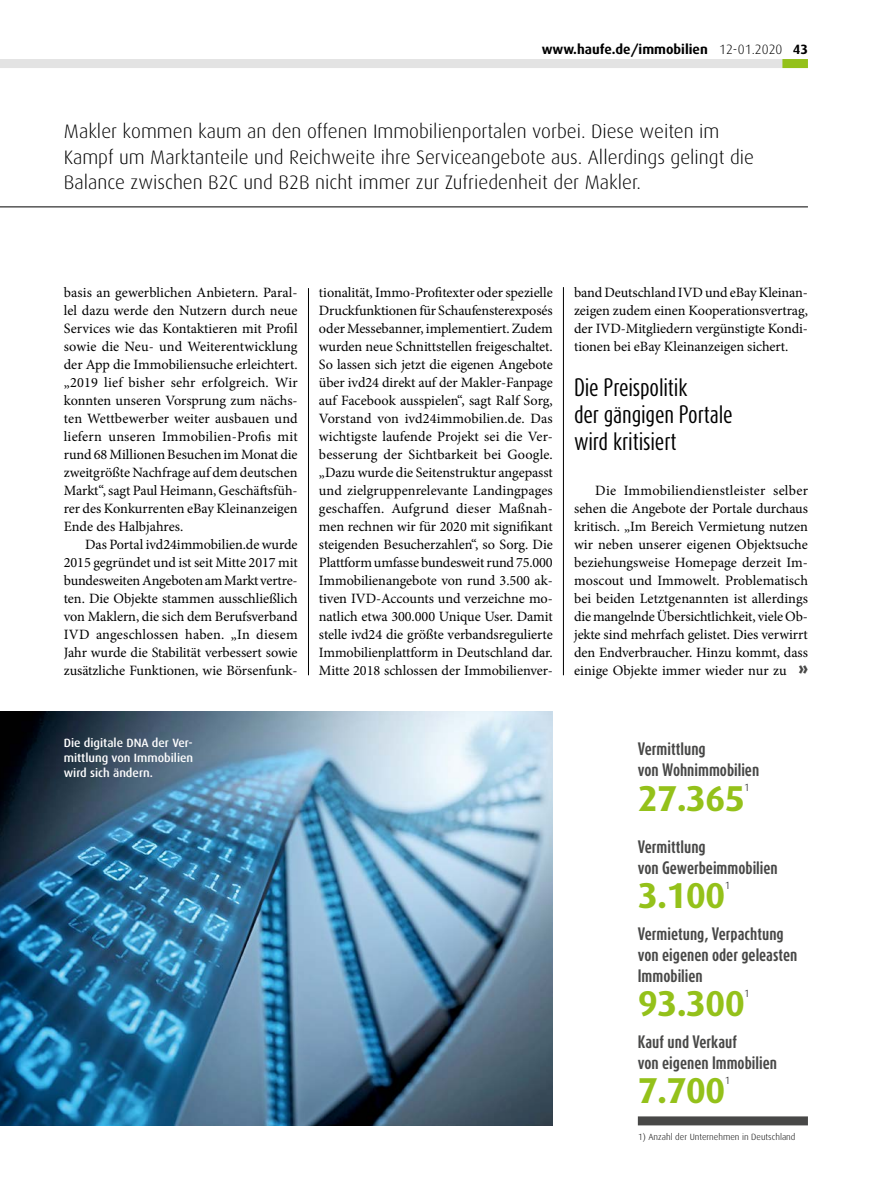
<style>
.page{position:relative;width:893px;height:1191px;background:#fff}
.page>*{position:absolute;margin:0;border:0;box-sizing:border-box;transform-origin:0 0}
.t1{font:700 36px "Dax";letter-spacing:-.025em;color:#94c11a}
.t2{font:21px/27px "Dax Compact";letter-spacing:-.01em;color:#000}
.t3{font:300 19.5px/25.5px "Dax";color:#000}
.t4{font:700 15px/21px "Dax Compact";color:#484847}
.t5{font:14.25px/18px "Minion Pro";letter-spacing:-.005em;color:#000;text-align:justify}
.t6{font:700 13.5px "Dax";color:#000}
.t7{font:500 12px/15px "Dax";color:#fff;text-align:justify}
.t8{font:300 10.5px "Dax";color:#000}
.t9{font:300 9px "Dax";color:#000}
.s1{font-weight:300}
.s2{font-family:"Dax";font-weight:900;font-size:16.5px;color:#484847}
</style>
<div class="page">
<div style="left:0;top:59px;width:808px;height:9px;background:#e3e3e3"></div>
<div style="left:782px;top:59px;width:26px;height:9px;background:#94c11a"></div>
<hr style="left:0;top:207px;width:808px;height:1px;background:#000">
<hr style="left:308px;top:288px;width:1px;height:387px;background:#000">
<hr style="left:563px;top:287px;width:1px;height:388px;background:#000">
<img style="left:0;top:711px;width:553px;height:414px">
<div style="left:638px;top:1116px;width:170px;height:9px;background:#484847"></div>
<p class="t6" style="left:542px;top:41px;width:268px">www.haufe.de/immobilien <span class="s1">12-01.2020</span> 43</p>
<p class="t3" style="left:64px;top:119px;width:692px">Makler kommen kaum an den offenen Immobilienportalen vorbei. Diese weiten im<br>Kampf um Marktanteile und Reichweite ihre Serviceangebote aus. Allerdings gelingt die<br>Balance zwischen B2C und B2B nicht immer zur Zufriedenheit der Makler.</p>
<p class="t5" style="left:64px;top:283px;width:235px">basis an gewerblichen Anbietern. Paral&shy;lel dazu werde den Nutzern durch neue Services wie das Kontaktieren mit Profil sowie die Neu- und Weiterentwicklung der App die Immobiliensuche erleichtert. „2019 lief bisher sehr erfolgreich. Wir konnten unseren Vorsprung zum nächs&shy;ten Wettbewerber weiter ausbauen und liefern unseren Immobilien-Profis mit rund 68 Millionen Besuchen im Monat die zweitgrößte Nachfrage auf dem deutschen Markt“, sagt Paul Heimann, Geschäftsfüh&shy;rer des Konkurrenten eBay Kleinanzeigen Ende des Halbjahres.</p>
<p class="t5" style="left:64px;top:535px;width:235px;text-indent:21px">Das Portal ivd24immobilien.de wurde 2015 gegründet und ist seit Mitte 2017 mit bundesweiten Angeboten am Markt vertre&shy;ten. Die Objekte stammen ausschließlich von Maklern, die sich dem Berufsverband IVD angeschlossen haben. „In diesem Jahr wurde die Stabilität verbessert sowie zusätzliche Funktionen, wie Börsenfunk-</p>
<p class="t5" style="left:319px;top:284px;width:235px">tionalität, Immo-Profitexter oder spezielle Druckfunktionen für Schaufensterexposés oder Messebanner, implementiert. Zudem wurden neue Schnittstellen freigeschaltet.<br>So lassen sich jetzt die eigenen Angebote über ivd24 direkt auf der Makler-Fanpage auf Facebook ausspielen“, sagt Ralf Sorg, Vorstand von ivd24immobilien.de. Das wichtigste laufende Projekt sei die Ver&shy;besserung der Sichtbarkeit bei Google. „Dazu wurde die Seitenstruktur angepasst und zielgruppenrelevante Landingpages geschaffen. Aufgrund dieser Maßnah&shy;men rechnen wir für 2020 mit signifikant steigenden Besucherzahlen“, so Sorg. Die Plattform umfasse bundesweit rund 75.000<br>Immobilienangebote von rund 3.500 ak&shy;tiven IVD-Accounts und verzeichne mo&shy;natlich etwa 300.000 Unique User. Damit stelle ivd24 die größte verbandsregulierte Immobilienplattform in Deutschland dar.<br>Mitte 2018 schlossen der Immobilienver-</p>
<p class="t5" style="left:574px;top:284px;width:235px">band Deutschland IVD und eBay Kleinan&shy;zeigen zudem einen Kooperationsvertrag, der IVD-Mitgliedern vergünstigte Kondi&shy;tionen bei eBay Kleinanzeigen sichert.</p>
<h2 class="t2" style="left:574px;top:374px;width:160px">Die Preispolitik<br>der gängigen Portale wird kritisiert</h2>
<p class="t5" style="left:574px;top:482px;width:235px;text-indent:21px">Die Immobiliendienstleister selber sehen die Angebote der Portale durchaus kritisch. „Im Bereich Vermietung nutzen wir neben unserer eigenen Objektsuche beziehungsweise Homepage derzeit Im&shy;moscout und Immowelt. Problematisch bei beiden Letztgenannten ist allerdings die mangelnde Übersichtlichkeit, viele Ob&shy;jekte sind mehrfach gelistet. Dies verwirrt den Endverbraucher. Hinzu kommt, dass einige Objekte immer wieder nur zu <span class="s2">»</span></p>
<p class="t7" style="left:64px;top:735px;width:131px">Die digitale DNA der Ver&shy;mittlung von Immobilien wird sich ändern.</p>
<p class="t4" style="left:638px;top:738px;width:123px">Vermittlung<br>von Wohnimmobilien</p>
<h1 class="t1" style="left:638px;top:777px;width:109px">27.365</h1>
<p class="t8" style="left:744px;top:781px;width:7px">1</p>
<p class="t4" style="left:638px;top:835px;width:141px">Vermittlung<br>von Gewerbeimmobilien</p>
<h1 class="t1" style="left:638px;top:875px;width:89px">3.100</h1>
<p class="t8" style="left:725px;top:879px;width:7px">1</p>
<p class="t4" style="left:638px;top:922px;width:161px">Vermietung, Verpachtung von eigenen oder geleasten<br>Immobilien</p>
<h1 class="t1" style="left:638px;top:983px;width:109px">93.300</h1>
<p class="t8" style="left:744px;top:987px;width:7px">1</p>
<p class="t4" style="left:638px;top:1030px;width:141px">Kauf und Verkauf<br>von eigenen Immobilien</p>
<h1 class="t1" style="left:638px;top:1070px;width:89px">7.700</h1>
<p class="t8" style="left:725px;top:1074px;width:7px">1</p>
<p class="t9" style="left:638px;top:1131px;width:159px">1) Anzahl der Unternehmen in Deutschland</p>
</div>
